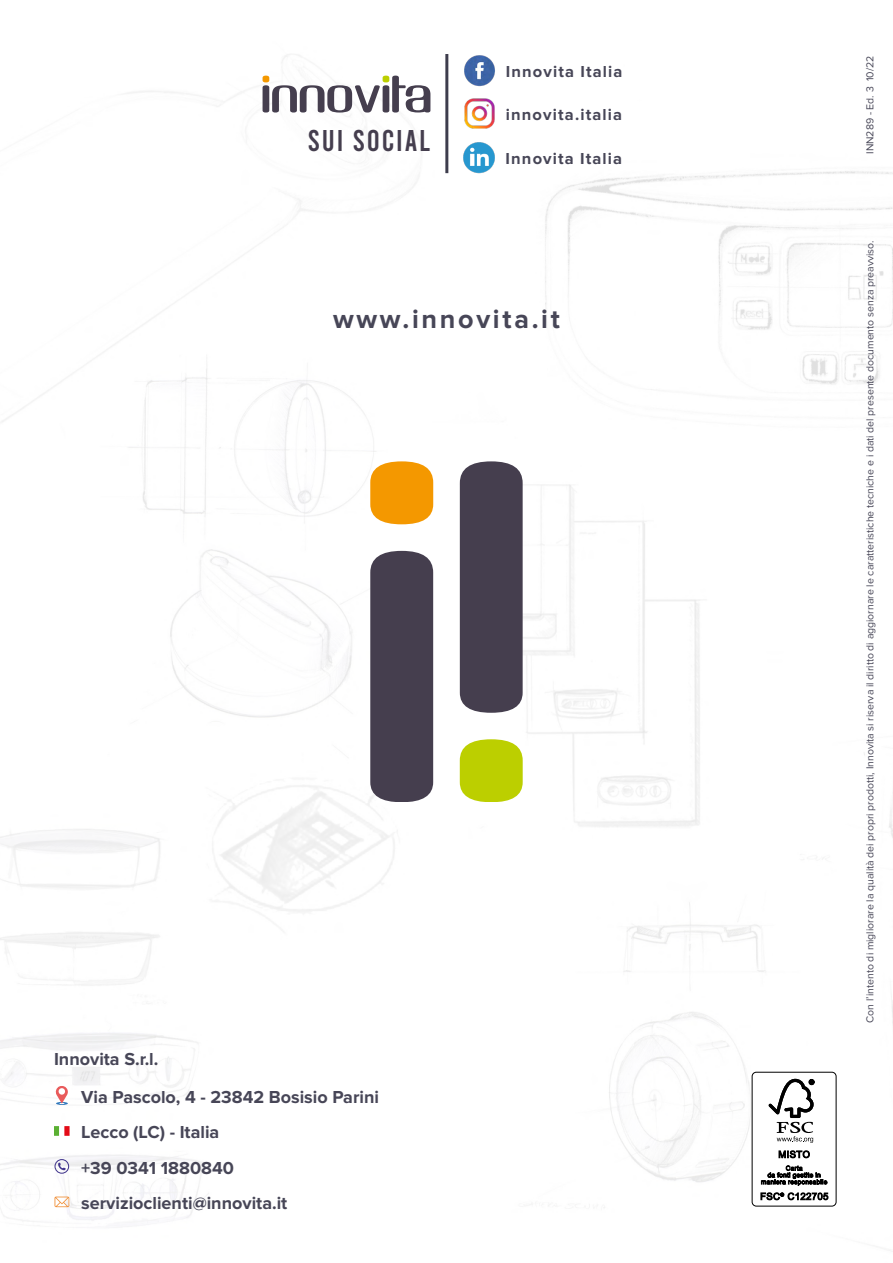
<style>
.page{position:relative;width:893px;height:1263px;background:#fff}
.page>*{position:absolute;margin:0;border:0;box-sizing:border-box;transform-origin:0 0}
.t1{font:30px "Bebas";letter-spacing:.06em;color:#453e4e}
.t2{font:700 27px "Proxima Nova";letter-spacing:.1em;color:#474657}
.t3{font:700 18px "Proxima Nova";color:#474657}
.t4{font:700 16.5px "Proxima Nova";letter-spacing:.07em;color:#474657}
.t5{font:10.5px "Proxima Nova";color:#474657}
</style>
<div class="page">
<img style="left:0;top:54px;width:893px;height:1168px">
<div style="left:370px;top:551px;width:63px;height:250px;background:#453e4e"></div>
<div style="left:460px;top:461px;width:63px;height:252px;background:#453e4e"></div>
<svg style="left:370px;top:461px;width:63px;height:63px"></svg>
<svg style="left:460px;top:739px;width:63px;height:62px"></svg>
<img style="left:463px;top:54px;width:32px;height:32px">
<img style="left:463px;top:98px;width:32px;height:32px">
<img style="left:463px;top:142px;width:32px;height:31px">
<svg style="left:263px;top:76px;width:167px;height:37px"></svg>
<hr style="left:445px;top:54px;width:3px;height:119px;background:#3e3d4d">
<svg style="left:55px;top:1196px;width:14px;height:11px"></svg>
<svg style="left:56px;top:1086px;width:12px;height:19px"></svg>
<svg style="left:58px;top:1162px;width:8px;height:8px"></svg>
<div style="left:55px;top:1159px;width:14px;height:15px;border:1px solid #44388e;border-radius:50%"></div>
<div style="left:54px;top:1126px;width:5px;height:10px;background:#5bb033"></div>
<div style="left:59px;top:1126px;width:5px;height:10px;background:#fff"></div>
<div style="left:64px;top:1126px;width:6px;height:10px;background:#e30b17"></div>
<div style="left:752px;top:1072px;width:84px;height:134px;background:#fff;border-radius:4px"></div>
<div style="left:752px;top:1072px;width:84px;height:134px;border:1px solid #000;border-radius:4px"></div>
<svg style="left:768px;top:1079px;width:46px;height:64px"></svg>
<svg style="left:779px;top:1150px;width:31px;height:9px"></svg>
<svg style="left:761px;top:1165px;width:66px;height:20px"></svg>
<svg style="left:761px;top:1192px;width:67px;height:8px"></svg>
<h1 class="t1" style="left:308px;top:126px;width:124px">SUI SOCIAL</h1>
<h3 class="t4" style="left:506px;top:62px;width:118px">Innovita Italia</h3>
<h3 class="t4" style="left:506px;top:105px;width:118px">innovita.italia</h3>
<h3 class="t4" style="left:506px;top:149px;width:118px">Innovita Italia</h3>
<h2 class="t2" style="left:333px;top:303px;width:228px">www.innovita.it</h2>
<h3 class="t3" style="left:54px;top:1049px;width:106px">Innovita S.r.l.</h3>
<h3 class="t3" style="left:81px;top:1086px;width:299px">Via Pascolo, 4 - 23842 Bosisio Parini</h3>
<h3 class="t3" style="left:81px;top:1122px;width:140px">Lecco (LC) - Italia</h3>
<h3 class="t3" style="left:81px;top:1157px;width:154px">+39 0341 1880840</h3>
<h3 class="t3" style="left:81px;top:1192px;width:208px">servizioclienti@innovita.it</h3>
<p class="t5" style="left:864px;top:154px;width:100px;rotate:-90deg">INN289 - Ed. 3 10/22</p>
<p class="t5" style="left:864px;top:1022px;width:784px;rotate:-90deg">Con l’intento di migliorare la qualità dei propri prodotti, Innovita si riserva il diritto di aggiornare le caratteristiche tecniche e i dati del presente documento senza preavviso.</p>
</div>
